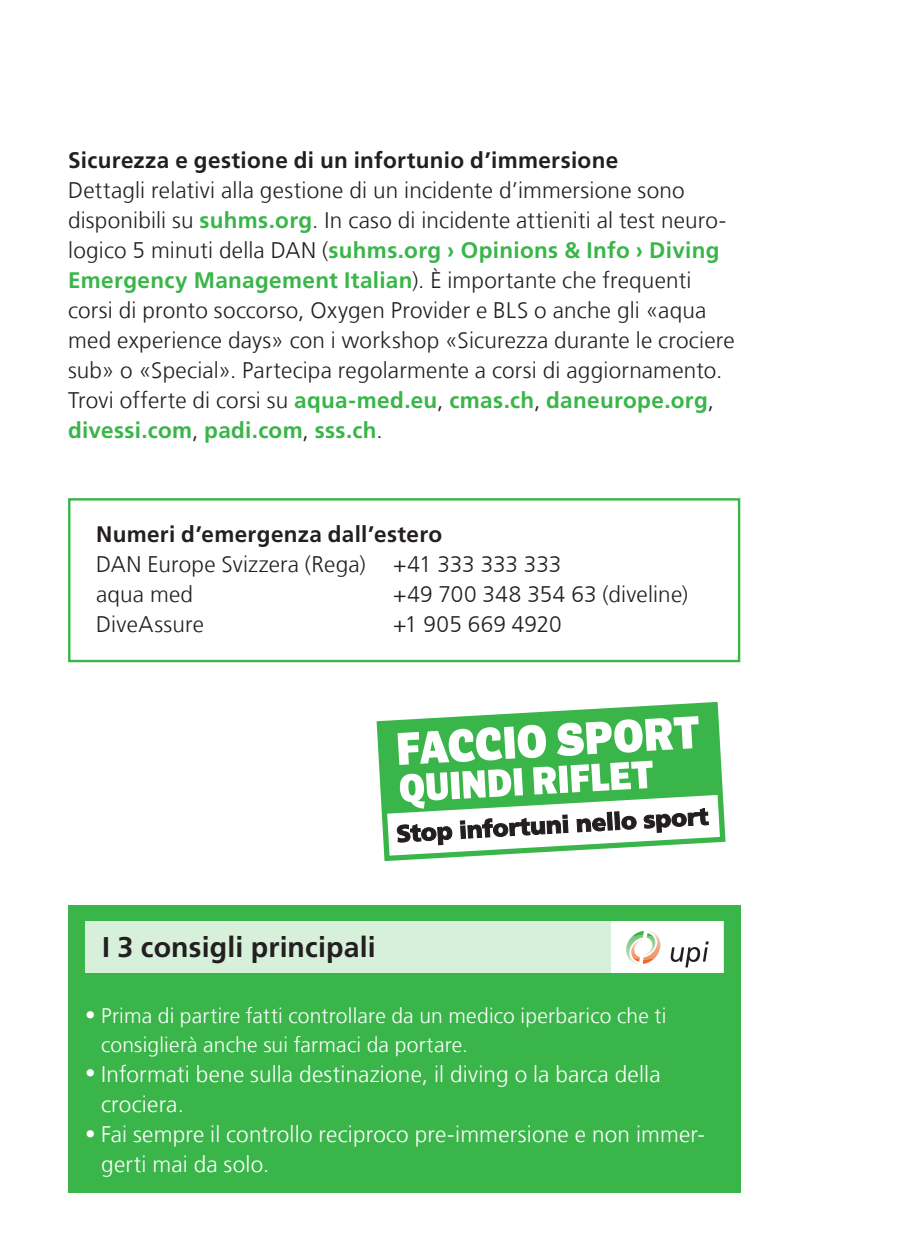
<style>
.page{position:relative;width:902px;height:1259px;background:#fff}
.page>*{position:absolute;margin:0;border:0;box-sizing:border-box;transform-origin:0 0}
.t1{font:700 28.5px "Frutiger LT Com";letter-spacing:.005em;color:#231f20}
.t2{font:300 22.5px/30px "Frutiger LT Com";letter-spacing:.01em;color:#231f20}
.t3{font:300 22.5px/30px "Frutiger LT Com";letter-spacing:.01em;color:#fff}
.t4{font:700 22.5px "Frutiger LT Com";letter-spacing:.015em;color:#231f20}
.t5{font:300 21px/28.5px "Frutiger LT Com";letter-spacing:.01em;color:#fff}
.s1{font-weight:700;color:#3ab54a}
.s2{font-size:21px}
</style>
<div class="page">
<div style="left:68px;top:498px;width:672px;height:164px;border:2px solid #3ab54a"></div>
<div style="left:68px;top:905px;width:672px;height:287px;background:#3ab54a"></div>
<div style="left:85px;top:922px;width:638px;height:51px;background:#d7f0da"></div>
<div style="left:611px;top:922px;width:112px;height:51px;background:#fff"></div>
<svg style="left:626px;top:931px;width:35px;height:33px"></svg>
<svg style="left:670px;top:941px;width:38px;height:26px"></svg>
<svg style="left:376px;top:702px;width:349px;height:159px"></svg>
<svg style="left:387px;top:716px;width:332px;height:139px"></svg>
<p class="t4" style="left:68px;top:147px;width:551px">Sicurezza e gestione di un infortunio d’immersione</p>
<p class="t2" style="left:68px;top:175px;width:668px">Dettagli relativi alla gestione di un incidente d’immersione sono disponibili su <span class="s1">suhms.org</span>. In caso di incidente attieniti al test neuro&shy;logico 5 minuti della DAN (<span class="s1">suhms.org › Opinions &amp; Info › Diving Emergency Management Italian</span>). È importante che frequenti corsi di pronto soccorso, Oxygen Provider e BLS o anche gli «aqua med experience days» con i workshop «Sicurezza durante le crociere sub» o «Special». Partecipa regolarmente a corsi di aggiornamento.<br>Trovi offerte di corsi su <span class="s1">aqua-med.eu</span>, <span class="s1">cmas.ch</span>, <span class="s1">daneurope.org</span>, <span class="s1">divessi.com</span>, <span class="s1">padi.com</span>, <span class="s1">sss.ch</span>.</p>
<p class="t4" style="left:96px;top:521px;width:348px">Numeri d’emergenza dall’estero</p>
<p class="t2" style="left:96px;top:549px;width:466px">DAN Europe Svizzera (Rega) +41 333 333 333 aqua med</p>
<p class="t2" style="left:393px;top:579px;width:296px">+49 700 348 354 63 (diveline)</p>
<p class="t2" style="left:96px;top:609px;width:109px">DiveAssure</p>
<p class="t2" style="left:393px;top:609px;width:170px">+1 905 669 4920</p>
<p class="t1" style="left:102px;top:930px;width:275px">I 3 consigli principali</p>
<p class="t5" style="left:101px;top:1001px;width:567px;text-indent:-16px">• Prima di partire fatti controllare da un medico iperbarico che ti consiglierà anche sui farmaci da portare.</p>
<p class="t3" style="left:101px;top:1059px;width:561px;text-indent:-16px"><span class="s2">•</span> Informati bene sulla destinazione, il diving o la barca della crociera.</p>
<p class="t3" style="left:101px;top:1119px;width:605px;text-indent:-16px"><span class="s2">•</span> Fai sempre il controllo reciproco pre-immersione e non immer&shy;gerti mai da solo.</p>
</div>
